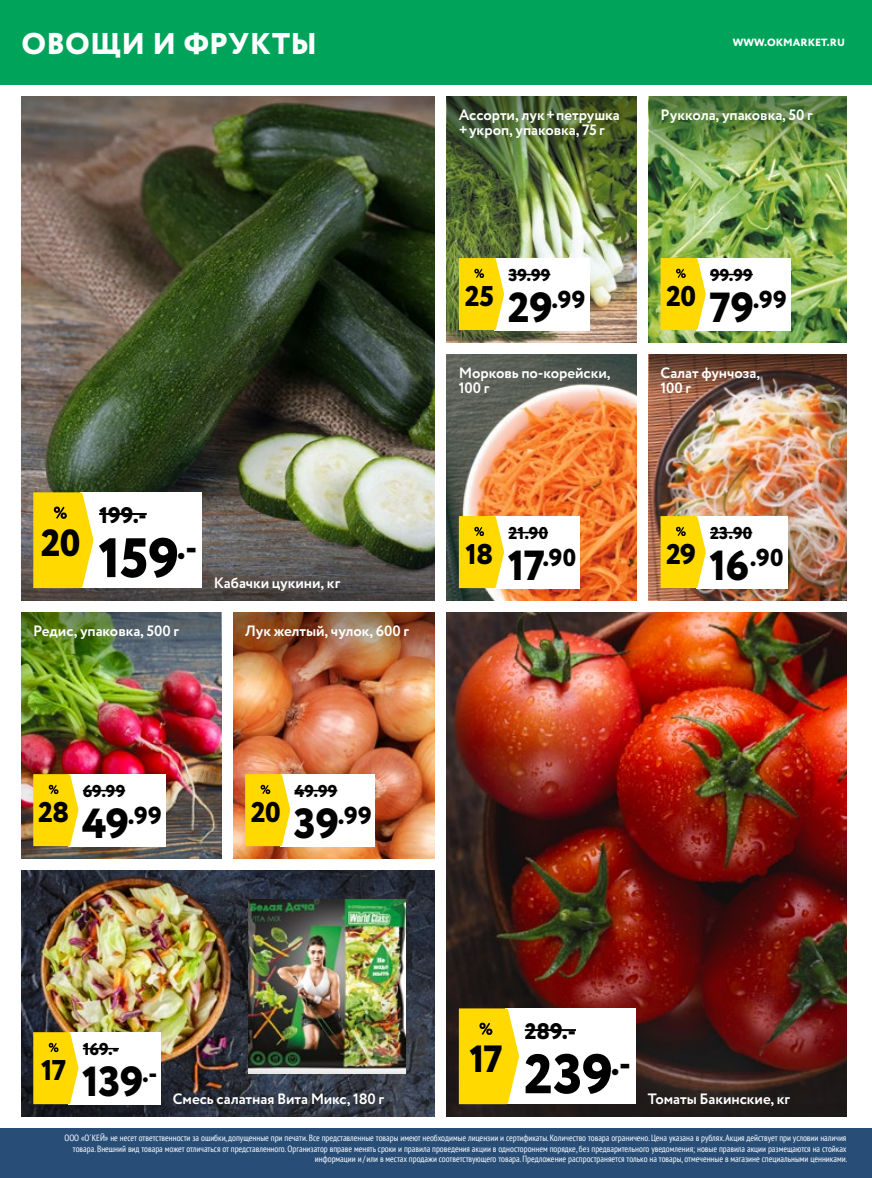
<style>
.page{position:relative;width:872px;height:1178px;background:#fff}
.page>*{position:absolute;margin:0;border:0;box-sizing:border-box;transform-origin:0 0}
.t1{font:800 55.5px "Circe";letter-spacing:-.005em;color:#000}
.t2{font:800 42px "Circe";color:#000}
.t3{font:800 37.95px "Circe";color:#000}
.t4{font:800 30px "Circe";letter-spacing:.015em;color:#fff}
.t5{font:800 28.5px "Circe";letter-spacing:-.02em;color:#000}
.t6{font:800 24.45px "Circe";letter-spacing:.01em;color:#000}
.t7{font:800 22.5px "Circe";color:#000}
.t8{font:800 17.1px "Circe";letter-spacing:.01em;color:#000}
.t9{font:700 15px/15px "Circe";letter-spacing:-.005em;color:#fff}
.t10{font:800 10.5px "Circe";letter-spacing:.01em;color:#fff}
.t11{font:condensed 9px/10.5px "PT Sans";color:#fff;text-align:right}
.s1{font-size:42px}
</style>
<div class="page">
<img style="left:21px;top:870px;width:414px;height:246px">
<img style="left:21px;top:96px;width:414px;height:408px">
<img style="left:447px;top:612px;width:399px;height:504px">
<img style="left:648px;top:402px;width:198px;height:198px">
<img style="left:648px;top:178px;width:198px;height:164px">
<img style="left:21px;top:694px;width:200px;height:164px">
<img style="left:447px;top:354px;width:189px;height:246px">
<img style="left:447px;top:178px;width:189px;height:164px">
<img style="left:248px;top:899px;width:157px;height:174px">
<img style="left:21px;top:504px;width:414px;height:96px">
<img style="left:648px;top:354px;width:198px;height:48px">
<img style="left:648px;top:96px;width:198px;height:82px">
<img style="left:21px;top:612px;width:200px;height:82px">
<img style="left:447px;top:96px;width:189px;height:82px">
<div style="left:0;top:1128px;width:872px;height:50px;background:#284e78"></div>
<div style="left:506px;top:1008px;width:130px;height:96px;background:#fff"></div>
<hr style="left:525px;top:1029px;width:51px;height:2px;background:#000">
<svg style="left:459px;top:1008px;width:60px;height:96px;background:#fad817"></svg>
<div style="left:80px;top:492px;width:122px;height:96px;background:#fff"></div>
<hr style="left:99px;top:513px;width:48px;height:2px;background:#000">
<svg style="left:33px;top:492px;width:60px;height:96px;background:#fad816"></svg>
<div style="left:696px;top:516px;width:91px;height:72px;background:#fff"></div>
<hr style="left:710px;top:532px;width:42px;height:1px;background:#000">
<svg style="left:660px;top:516px;width:46px;height:72px;background:#fad819"></svg>
<div style="left:69px;top:1032px;width:92px;height:72px;background:#fff"></div>
<hr style="left:83px;top:1048px;width:36px;height:1px;background:#000">
<svg style="left:33px;top:1032px;width:45px;height:72px;background:#f9d715"></svg>
<div style="left:494px;top:516px;width:86px;height:72px;background:#fff"></div>
<hr style="left:508px;top:532px;width:40px;height:1px;background:#000">
<svg style="left:459px;top:516px;width:45px;height:72px;background:#fbd917"></svg>
<div style="left:696px;top:258px;width:94px;height:72px;background:#fff"></div>
<hr style="left:710px;top:274px;width:43px;height:1px;background:#000">
<svg style="left:660px;top:258px;width:46px;height:72px;background:#fad919"></svg>
<div style="left:69px;top:774px;width:97px;height:72px;background:#fff"></div>
<hr style="left:83px;top:790px;width:42px;height:1px;background:#000">
<svg style="left:33px;top:774px;width:45px;height:72px;background:#fad815"></svg>
<img style="left:233px;top:694px;width:202px;height:164px">
<img style="left:233px;top:612px;width:202px;height:82px">
<div style="left:280px;top:774px;width:95px;height:72px;background:#fff"></div>
<hr style="left:294px;top:790px;width:43px;height:1px;background:#000">
<svg style="left:245px;top:774px;width:45px;height:72px;background:#fbd816"></svg>
<div style="left:494px;top:258px;width:95px;height:72px;background:#fff"></div>
<hr style="left:508px;top:274px;width:42px;height:1px;background:#000">
<svg style="left:459px;top:258px;width:45px;height:72px;background:#fbd917"></svg>
<div style="left:0;top:0;width:872px;height:84px;background:#00a35a"></div>
<h3 class="t4" style="left:21px;top:23px;width:297px">ОВОЩИ И ФРУКТЫ</h3>
<p class="t10" style="left:733px;top:35px;width:113px">WWW.OKMARKET.RU</p>
<h3 class="t9" style="left:459px;top:108px;width:162px">Ассорти, лук+петрушка +укроп, упаковка, 75 г</h3>
<h3 class="t9" style="left:660px;top:108px;width:154px">Руккола, упаковка, 50 г</h3>
<h3 class="t8" style="left:508px;top:264px;width:44px">39.99</h3>
<h3 class="t8" style="left:710px;top:264px;width:44px">99.99</h3>
<h3 class="t5" style="left:465px;top:277px;width:31px">25</h3>
<h3 class="t6" style="left:508px;top:283px;width:79px"><span class="s1">29</span>.99</h3>
<h3 class="t5" style="left:666px;top:277px;width:31px">20</h3>
<h3 class="t6" style="left:709px;top:283px;width:79px"><span class="s1">79</span>.99</h3>
<h3 class="t9" style="left:459px;top:366px;width:153px">Морковь по-корейски,<br>100 г</h3>
<h3 class="t9" style="left:660px;top:366px;width:101px">Салат фунчоза,<br>100 г</h3>
<h3 class="t7" style="left:99px;top:500px;width:49px">199.-</h3>
<h3 class="t3" style="left:41px;top:517px;width:41px">20</h3>
<h1 class="t1" style="left:98px;top:520px;width:100px">159<sup>.-</sup></h1>
<h3 class="t9" style="left:214px;top:576px;width:128px">Кабачки цукини, кг</h3>
<h3 class="t5" style="left:465px;top:535px;width:29px">18</h3>
<h3 class="t8" style="left:508px;top:522px;width:41px">21.90</h3>
<h3 class="t6" style="left:508px;top:541px;width:70px"><span class="s1">17</span>.90</h3>
<h3 class="t5" style="left:666px;top:535px;width:32px">29</h3>
<h3 class="t8" style="left:710px;top:522px;width:44px">23.90</h3>
<h3 class="t6" style="left:709px;top:541px;width:76px"><span class="s1">16</span>.90</h3>
<h3 class="t9" style="left:33px;top:624px;width:147px">Редис, упаковка, 500 г</h3>
<h3 class="t9" style="left:245px;top:624px;width:165px">Лук желтый, чулок, 600 г</h3>
<h3 class="t5" style="left:38px;top:793px;width:33px">28</h3>
<h3 class="t8" style="left:83px;top:780px;width:44px">69.99</h3>
<h3 class="t6" style="left:82px;top:799px;width:81px"><span class="s1">49</span>.99</h3>
<h3 class="t5" style="left:251px;top:793px;width:31px">20</h3>
<h3 class="t8" style="left:294px;top:780px;width:44px">49.99</h3>
<h3 class="t6" style="left:294px;top:799px;width:79px"><span class="s1">39</span>.99</h3>
<h3 class="t5" style="left:41px;top:1051px;width:27px">17</h3>
<h3 class="t8" style="left:83px;top:1038px;width:38px">169.-</h3>
<h2 class="t2" style="left:82px;top:1053px;width:77px">139<sup>.-</sup></h2>
<h3 class="t9" style="left:173px;top:1092px;width:213px">Смесь салатная Вита Микс, 180 г</h3>
<h3 class="t3" style="left:469px;top:1033px;width:35px">17</h3>
<h3 class="t7" style="left:525px;top:1016px;width:53px">289.-</h3>
<h1 class="t1" style="left:524px;top:1036px;width:108px">239<sup>.-</sup></h1>
<h3 class="t9" style="left:648px;top:1092px;width:144px">Томаты Бакинские, кг</h3>
<p class="t11" style="left:64px;top:1132px;width:784px">ООО «О´КЕЙ» не несет ответственности за ошибки, допущенные при печати. Все представленные товары имеют необходимые лицензии и сертификаты. Количество товара ограничено. Цена указана в рублях. Акция действует при условии наличия товара. Внешний вид товара может отличаться от представленного. Организатор вправе менять сроки и правила проведения акции в одностороннем порядке, без предварительного уведомления; новые правила акции размещаются на стойках информации и / или в местах продажи соответствующего товара. Предложение распространяется только на товары, отмеченные в магазине специальными ценниками.</p>
</div>
